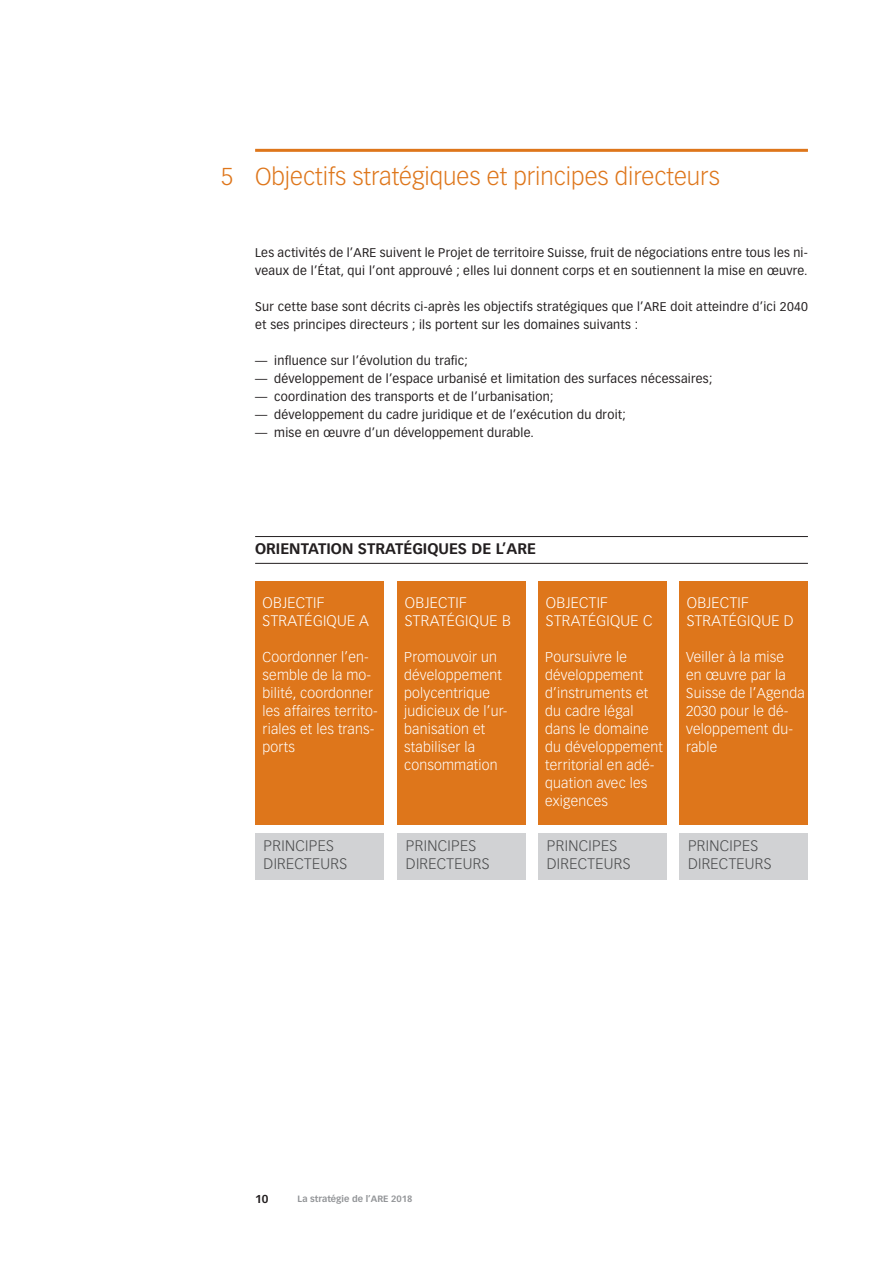
<style>
.page{position:relative;width:893px;height:1263px;background:#fff}
.page>*{position:absolute;margin:0;border:0;box-sizing:border-box;transform-origin:0 0}
.t1{font:300 24px "Vectora LH";color:#de761b}
.t2{font:300 15px/18px "Vectora LH";letter-spacing:.02em;color:#fff}
.t3{font:300 15px/18px "Vectora LH";letter-spacing:.02em;color:#4b4c4d}
.t4{font:700 15px "Vectora LH";color:#231f20}
.t5{font:300 14.1px/18px "Vectora LH";letter-spacing:.015em;color:#fff}
.t6{font:12.3px/18px "Vectora LH";letter-spacing:.02em;color:#231f20}
.t7{font:700 11.25px "Vectora LH";color:#231f20}
.t8{font:700 9px "Vectora LH";color:#939598}
</style>
<div class="page">
<hr style="left:255px;top:149px;width:553px;height:3px;background:#de761b">
<hr style="left:255px;top:563px;width:553px;height:1px;background:#231f20">
<hr style="left:255px;top:536px;width:553px;height:1px;background:#231f20">
<div style="left:255px;top:581px;width:129px;height:243px;background:#de761b"></div>
<div style="left:255px;top:833px;width:129px;height:47px;background:#d1d2d4"></div>
<div style="left:397px;top:833px;width:129px;height:47px;background:#d1d2d4"></div>
<div style="left:538px;top:833px;width:129px;height:47px;background:#d1d2d4"></div>
<div style="left:679px;top:833px;width:129px;height:47px;background:#d1d2d4"></div>
<div style="left:397px;top:581px;width:129px;height:243px;background:#de761b"></div>
<div style="left:538px;top:581px;width:129px;height:243px;background:#de761b"></div>
<div style="left:679px;top:581px;width:129px;height:243px;background:#de761b"></div>
<h1 class="t1" style="left:221px;top:163px;width:501px">5 Objectifs stratégiques et principes directeurs</h1>
<p class="t6" style="left:255px;top:244px;width:554px">Les activités de l’ARE suivent le Projet de territoire Suisse, fruit de négociations entre tous les ni&shy;veaux de l’État, qui l’ont approuvé ; elles lui donnent corps et en soutiennent la mise en œuvre.</p>
<p class="t6" style="left:255px;top:298px;width:554px">Sur cette base sont décrits ci-après les objectifs stratégiques que l’ARE doit atteindre d’ici 2040 et ses principes directeurs ; ils portent sur les domaines suivants :</p>
<p class="t6" style="left:255px;top:352px;width:214px">— influence sur l’évolution du trafic;</p>
<p class="t6" style="left:255px;top:370px;width:459px">— développement de l’espace urbanisé et limitation des surfaces nécessaires;</p>
<p class="t6" style="left:255px;top:388px;width:300px">— coordination des transports et de l’urbanisation;</p>
<p class="t6" style="left:255px;top:406px;width:372px">— développement du cadre juridique et de l’exécution du droit;</p>
<p class="t6" style="left:255px;top:424px;width:280px">— mise en œuvre d’un développement durable.</p>
<p class="t4" style="left:255px;top:540px;width:282px">ORIENTATION STRATÉG IQUES DE L’ARE</p>
<p class="t2" style="left:263px;top:594px;width:108px">Objectif stratÉgi que A</p>
<p class="t2" style="left:405px;top:594px;width:108px">Objectif stratÉgi que B</p>
<p class="t2" style="left:546px;top:594px;width:108px">Objectif stratÉgi que C</p>
<p class="t2" style="left:687px;top:594px;width:108px">Objectif stratÉgi que D</p>
<p class="t5" style="left:263px;top:649px;width:117px">Coordonner l’en&shy;semble de la mo&shy;bilité, coordonner les affaires territo&shy;riales et les trans&shy;ports</p>
<p class="t5" style="left:404px;top:649px;width:105px">Promouvoir un développement polycentrique judicieux de l’ur&shy;banisation et stabiliser la consommation</p>
<p class="t5" style="left:545px;top:648px;width:119px">Poursuivre le développement d’instruments et du cadre légal dans le domaine du développement territorial en adé&shy;quation avec les exigences</p>
<p class="t5" style="left:686px;top:648px;width:120px">Veiller à la mise<br>en œuvre par la<br>Suisse de l’Agenda<br>2030 pour le dé&shy;veloppement du&shy;rable</p>
<p class="t3" style="left:264px;top:837px;width:41px">Pri ncipes direc</p>
<p class="t3" style="left:304px;top:855px;width:35px">teurs</p>
<p class="t3" style="left:406px;top:837px;width:41px">Pri ncipes direc</p>
<p class="t3" style="left:447px;top:855px;width:35px">teurs</p>
<p class="t3" style="left:547px;top:837px;width:41px">Pri ncipes direc</p>
<p class="t3" style="left:588px;top:855px;width:35px">teurs</p>
<p class="t3" style="left:688px;top:837px;width:41px">Pri ncipes direc</p>
<p class="t3" style="left:729px;top:855px;width:35px">teurs</p>
<p class="t7" style="left:255px;top:1192px;width:15px">10</p>
<p class="t8" style="left:298px;top:1193px;width:116px">LA STRATÉGIE DE L’ARE 2018</p>
</div>
